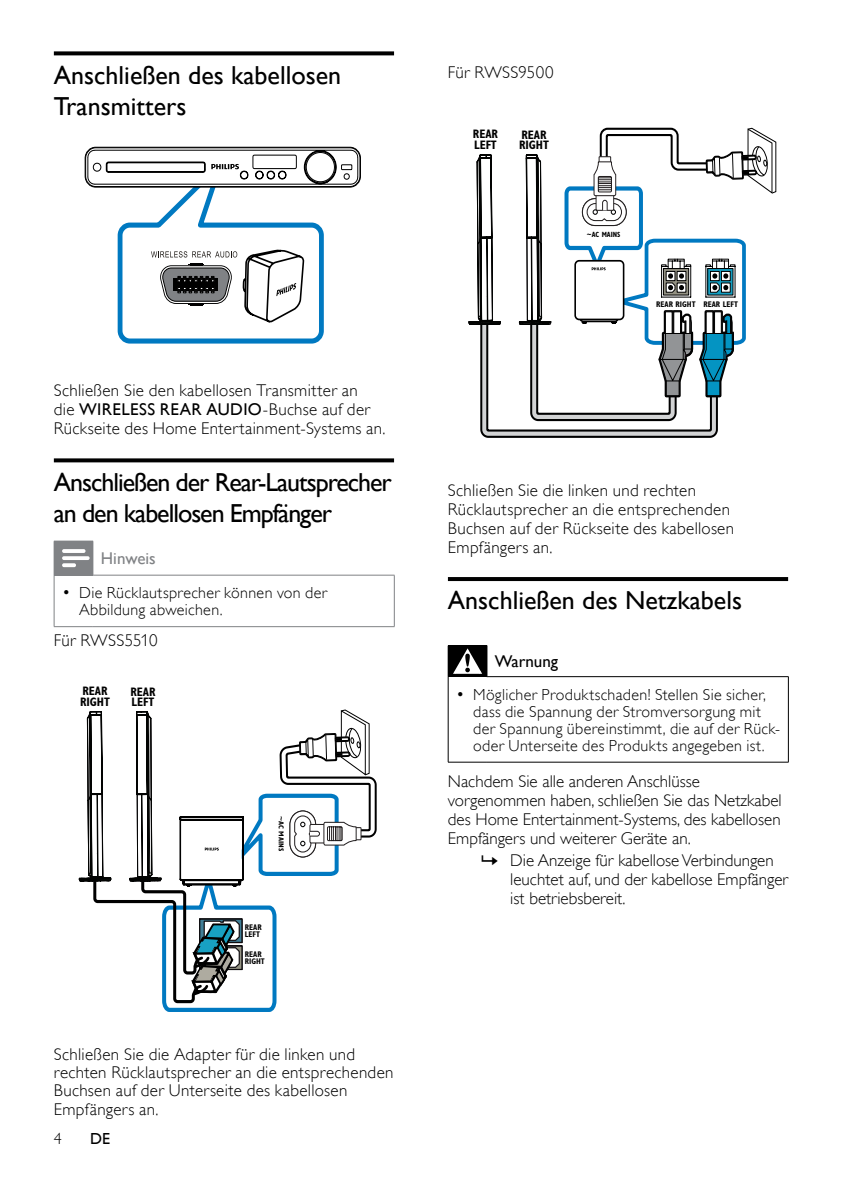
<style>
.page{position:relative;width:842px;height:1191px;background:#fff}
.page>*{position:absolute;margin:0;border:0;box-sizing:border-box;transform-origin:0 0}
.t1{font:26px/31.2px "Gill Sans Alt One WGL";color:#000}
.t2{font:26px/31.2px "Gill Sans Alt One WGL";letter-spacing:-.04em;color:#000}
.t3{font:17px/19px "Gill Sans Alt One WGL Light";letter-spacing:.01em;color:#000}
.t4{font:17px "Gill Sans Alt One WGL";letter-spacing:.02em;color:#000}
.t5{font:17px "Gill Sans Alt One WGL";color:#000}
.t6{font:17px "Gill Sans Alt One WGL";color:#808285}
.t7{font:16px/17px "Gill Sans Alt One WGL Light";letter-spacing:.02em;color:#000}
.t8{font:16px "Gill Sans Alt One WGL";color:#000}
.t9{font:700 condensed 12.4px/10.8px "Gill Sans Std";color:#010101;scale:.95 1}
.t10{font:700 condensed 8.2px/7.2px "Gill Sans Std";color:#010101;scale:.95 1}
.t11{font:700 condensed 7.6px "Gill Sans Std";color:#010101;scale:.95 1}
.t12{font:700 condensed 7.2px "Gill Sans Std";color:#010101;scale:1.05 1}
.s1{font-family:"Gill Sans Alt One WGL Light"}
.s2{font-size:17px}
</style>
<div class="page">
<svg style="left:448px;top:577px;width:340px;height:4px"></svg>
<div style="left:448px;top:645px;width:39px;height:31px;background:#000"></div>
<hr style="left:487px;top:646px;width:1px;height:30px;background:#000">
<hr style="left:487px;top:676px;width:302px;height:1px;background:#000">
<hr style="left:448px;top:676px;width:1px;height:86px;background:#000">
<hr style="left:448px;top:762px;width:39px;height:1px;background:#000">
<hr style="left:487px;top:762px;width:302px;height:1px;background:#000">
<hr style="left:788px;top:677px;width:1px;height:85px;background:#000">
<svg style="left:453px;top:648px;width:29px;height:26px"></svg>
<svg style="left:468px;top:127px;width:309px;height:311px"></svg>
<svg style="left:54px;top:51px;width:340px;height:4px"></svg>
<svg style="left:54px;top:458px;width:340px;height:4px"></svg>
<div style="left:54px;top:541px;width:39px;height:34px;background:#808285"></div>
<hr style="left:93px;top:541px;width:1px;height:34px;background:#808285">
<hr style="left:93px;top:575px;width:302px;height:1px;background:#808285">
<hr style="left:54px;top:575px;width:1px;height:51px;background:#808285">
<hr style="left:54px;top:626px;width:39px;height:1px;background:#808285">
<hr style="left:93px;top:626px;width:302px;height:1px;background:#808285">
<hr style="left:394px;top:575px;width:1px;height:51px;background:#808285">
<svg style="left:62px;top:549px;width:28px;height:18px"></svg>
<svg style="left:87px;top:146px;width:271px;height:198px"></svg>
<svg style="left:78px;top:709px;width:299px;height:303px"></svg>
<h1 class="t1" style="left:54px;top:59px;width:289px">Anschließen des kabellosen<br>Transmitters</h1>
<p class="t3" style="left:54px;top:381px;width:305px">Schließen Sie den kabellosen Transmitter an</p>
<p class="t4" style="left:54px;top:397px;width:318px"><span class="s1">die</span> WIRELESS REAR AUDIO<span class="s1">-Buchse auf der</span></p>
<p class="t3" style="left:54px;top:419px;width:333px">Rückseite des Home Entertainment-Systems an.</p>
<h1 class="t2" style="left:54px;top:466px;width:339px">Anschließen der Rear-Lautsprecher an den kabellosen Empfänger</h1>
<p class="t6" style="left:101px;top:546px;width:56px">Hinweis</p>
<p class="t7" style="left:79px;top:584px;width:250px;text-indent:-17px"><span class="s2">•</span> Die Rücklautsprecher können von der<br>Abbildung abweichen.</p>
<p class="t3" style="left:54px;top:631px;width:105px">Für RWSS5510</p>
<p class="t9" style="left:80px;top:685px;width:33px">REAR<br>RIGHT</p>
<p class="t9" style="left:130px;top:686px;width:28px">REAR<br>LEFT</p>
<p class="t12" style="left:285px;top:815px;width:35px;rotate:90deg">~AC MAINS</p>
<p class="t10" style="left:245px;top:923px;width:19px">REAR<br>LEFT</p>
<p class="t10" style="left:245px;top:950px;width:23px">REAR<br>RIGHT</p>
<p class="t3" style="left:54px;top:1045px;width:341px;line-height:18.4px">Schließen Sie die Adapter für die linken und rechten Rücklautsprecher an die entsprechenden Buchsen auf der Unterseite des kabellosen Empfängers an.</p>
<p class="t7" style="left:54px;top:1130px;width:9px">4</p>
<p class="t8" style="left:90px;top:1128px;width:21px">DE</p>
<p class="t3" style="left:448px;top:62px;width:107px">Für RWSS9500</p>
<p class="t9" style="left:473px;top:129px;width:28px">REAR<br>LEFT</p>
<p class="t9" style="left:519px;top:129px;width:33px">REAR<br>RIGHT</p>
<p class="t11" style="left:587px;top:230px;width:37px">~AC MAINS</p>
<p class="t10" style="left:656px;top:301px;width:88px">REAR RIGHT REAR LEFT</p>
<p class="t3" style="left:448px;top:480px;width:288px">Schließen Sie die linken und rechten Rücklautsprecher an die entsprechenden Buchsen auf der Rückseite des kabellosen Empfängers an.</p>
<h1 class="t1" style="left:448px;top:585px;width:296px">Anschließen des Netzkabels</h1>
<p class="t5" style="left:495px;top:649px;width:65px">Warnung</p>
<p class="t7" style="left:473px;top:686px;width:309px;text-indent:-17px"><span class="s2">•</span> Möglicher Produktschaden! Stellen Sie sicher, dass die Spannung der Stromversorgung mit der Spannung übereinstimmt, die auf der Rück&shy;oder Unterseite des Produkts angegeben ist.</p>
<p class="t3" style="left:448px;top:772px;width:335px">Nachdem Sie alle anderen Anschlüsse vorgenommen haben, schließen Sie das Netzkabel des Home Entertainment-Systems, des kabellosen Empfängers und weiterer Geräte an.</p>
<p class="t3" style="left:510px;top:851px;width:279px">Die Anzeige für kabellose Verbindungen leuchtet auf, und der kabellose Empfänger ist betriebsbereit.</p>
</div>
